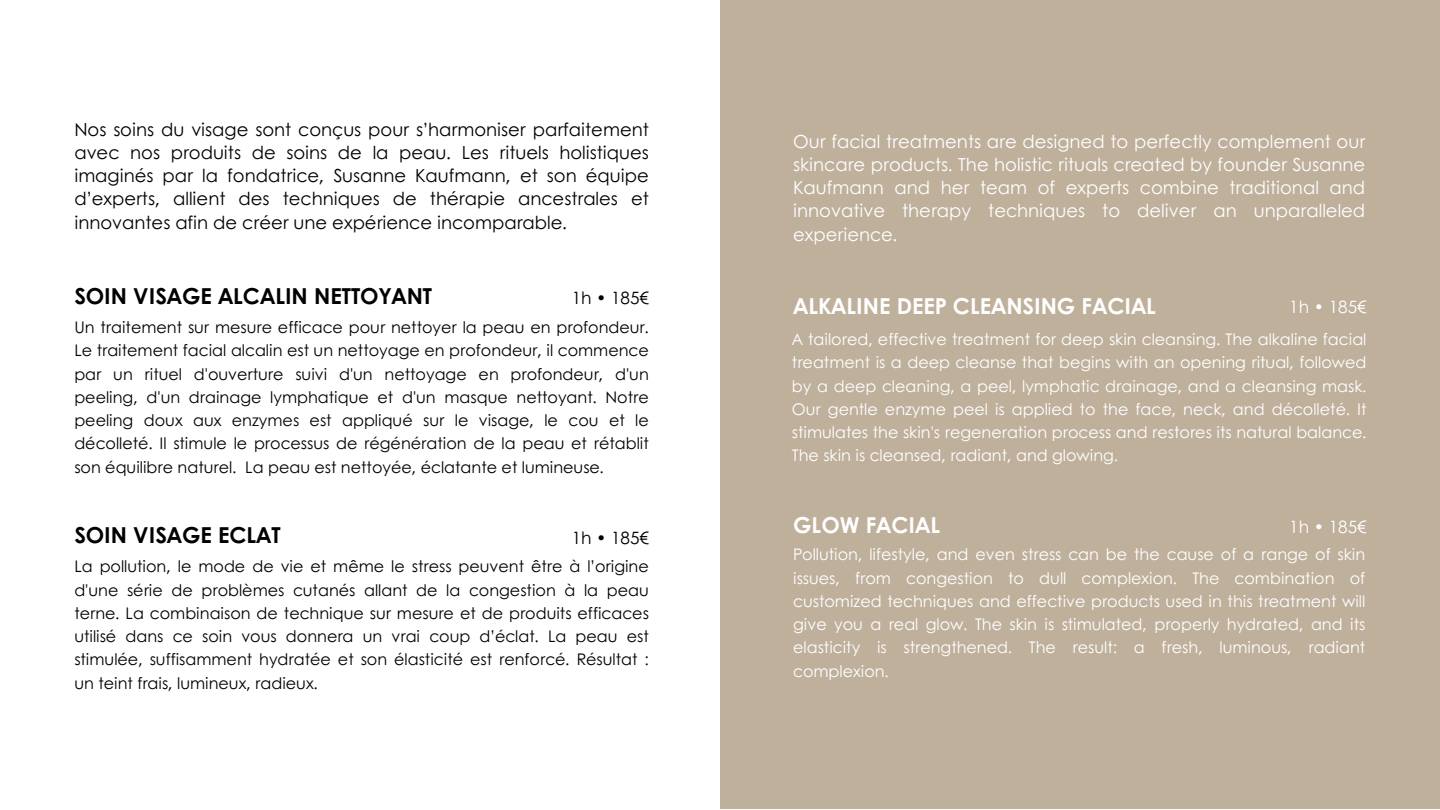
<style>
.page{position:relative;width:1440px;height:810px;background:#fff}
.page>*{position:absolute;margin:0;border:0;box-sizing:border-box;transform-origin:0 0}
.t1{font:700 22px "Century Gothic";color:#000}
.t2{font:700 22px "Century Gothic";color:#fff}
.t3{font:18px/23.2px "Century Gothic";color:#000;text-align:justify}
.t4{font:18px/23.2px "Century Gothic";color:#fff;text-align:justify}
.t5{font:17px "Century Gothic";color:#000}
.t6{font:17px "Century Gothic";color:#fff}
.t7{font:16px/23.2px "Century Gothic";color:#000;text-align:justify}
.t8{font:16px/23.2px "Century Gothic";color:#fff;text-align:justify}
</style>
<div class="page">
<div style="left:720px;top:0;width:720px;height:809px;background:#bfb09c"></div>
<h2 class="t3" style="left:74px;top:117px;width:576px">Nos soins du visage sont conçus pour s’harmoniser parfaitement avec nos produits de soins de la peau. Les rituels holistiques imaginés par la fondatrice, Susanne Kaufmann, et son équipe d’experts, allient des techniques de thérapie ancestrales et innovantes afin de créer une expérience incomparable.</h2>
<p class="t4" style="left:793px;top:129px;width:574px">Our facial treatments are designed to perfectly complement our skincare products. The holistic rituals created by founder Susanne Kaufmann and her team of experts combine traditional and innovative therapy techniques to deliver an unparalleled experience.</p>
<h2 class="t1" style="left:74px;top:280px;width:359px">SOIN VISAGE ALCALIN NETTOYANT</h2>
<h1 class="t7" style="left:74px;top:315px;width:576px">Un traitement sur mesure efficace pour nettoyer la peau en profondeur.<br>Le traitement facial alcalin est un nettoyage en profondeur, il commence par un rituel d'ouverture suivi d'un nettoyage en profondeur, d'un peeling, d'un drainage lymphatique et d'un masque nettoyant. Notre peeling doux aux enzymes est appliqué sur le visage, le cou et le décolleté. Il stimule le processus de régénération de la peau et rétablit son équilibre naturel. La peau est nettoyée, éclatante et lumineuse.</h1>
<h2 class="t5" style="left:572px;top:284px;width:79px">1h • 185€</h2>
<p class="t1" style="left:74px;top:518px;width:208px">SOIN VISAGE ECLAT</p>
<h1 class="t7" style="left:74px;top:554px;width:576px">La pollution, le mode de vie et même le stress peuvent être à l’origine d'une série de problèmes cutanés allant de la congestion à la peau terne. La combinaison de technique sur mesure et de produits efficaces utilisé dans ce soin vous donnera un vrai coup d’éclat. La peau est stimulée, suffisamment hydratée et son élasticité est renforcé. Résultat : un teint frais, lumineux, radieux.</h1>
<h2 class="t5" style="left:572px;top:525px;width:79px">1h • 185€</h2>
<p class="t2" style="left:793px;top:289px;width:364px">ALKALINE DEEP CLEANSING FACIAL</p>
<h2 class="t8" style="left:792px;top:327px;width:576px">A tailored, effective treatment for deep skin cleansing. The alkaline facial treatment is a deep cleanse that begins with an opening ritual, followed by a deep cleaning, a peel, lymphatic drainage, and a cleansing mask.<br>Our gentle enzyme peel is applied to the face, neck, and décolleté. It stimulates the skin's regeneration process and restores its natural balance.<br>The skin is cleansed, radiant, and glowing.</h2>
<h1 class="t6" style="left:1289px;top:294px;width:79px">1h • 185€</h1>
<h2 class="t2" style="left:793px;top:509px;width:148px">GLOW FACIAL</h2>
<p class="t8" style="left:793px;top:542px;width:574px">Pollution, lifestyle, and even stress can be the cause of a range of skin issues, from congestion to dull complexion. The combination of customized techniques and effective products used in this treatment will give you a real glow. The skin is stimulated, properly hydrated, and its elasticity is strengthened. The result: a fresh, luminous, radiant complexion.</p>
<h1 class="t6" style="left:1289px;top:514px;width:79px">1h • 185€</h1>
</div>
